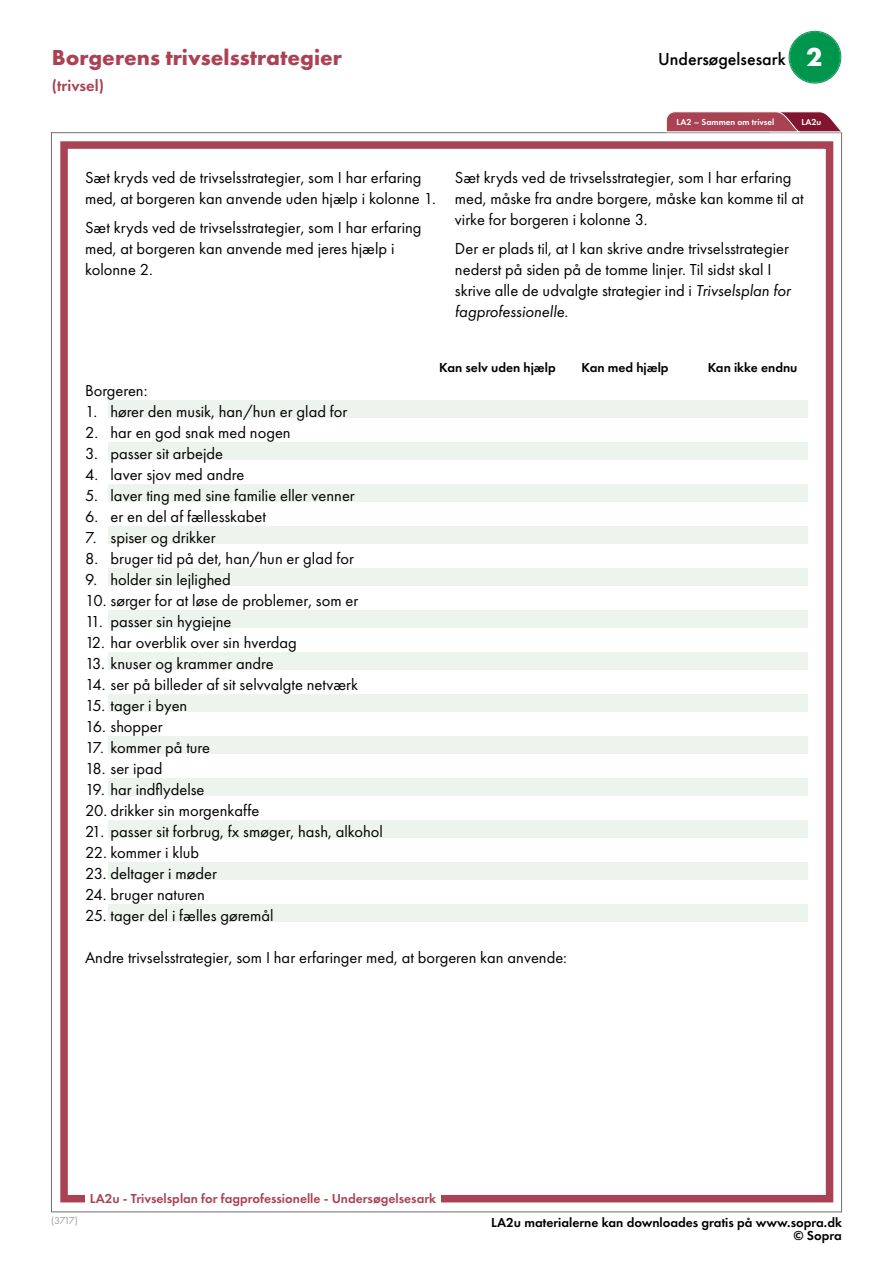
<style>
.page{position:relative;width:893px;height:1263px;background:#fff}
.page>*{position:absolute;margin:0;border:0;box-sizing:border-box;transform-origin:0 0}
.t1{font:700 27px "Futura PT";color:#fff}
.H1_sideoverskrift{font:700 22.5px "Futura PT";color:#aa4254}
.H1_tal{font:500 18px "Futura PT";color:#000}
.normal{font:16.5px/21px "Futura PT Book 2";color:#000}
.afkrydsning_kopi{font:16.5px "Futura PT Book 2";color:#000}
.normal-2{font:italic 16.5px "Futura PT";color:#000}
.H2_sideoverskrift{font:600 16.5px "Futura PT";color:#aa4254}
.overskrift_3_rækker{font:600 13.5px/13px "Futura PT";color:#000;text-align:right}
.t2{font:600 13.5px "Futura PT";color:#aa4254}
.t3{font:10.5px "Futura PT Book 2";color:#9d9d9c}
.t4{font:600 9px "Futura PT";color:#fff}
.s1{font-family:"Futura PT";font-style:italic}
.s2{font-family:"Futura PT Book 2";font-style:normal}
</style>
<div class="page">
<div style="left:108px;top:400px;width:700px;height:18px;background:#edf4ed"></div>
<div style="left:108px;top:526px;width:700px;height:18px;background:#edf4ed"></div>
<div style="left:108px;top:652px;width:700px;height:18px;background:#edf4ed"></div>
<div style="left:108px;top:778px;width:700px;height:18px;background:#edf4ed"></div>
<div style="left:108px;top:904px;width:700px;height:18px;background:#edf4ed"></div>
<div style="left:108px;top:442px;width:700px;height:18px;background:#edf4ed"></div>
<div style="left:108px;top:568px;width:700px;height:18px;background:#edf4ed"></div>
<div style="left:108px;top:694px;width:700px;height:18px;background:#edf4ed"></div>
<div style="left:108px;top:820px;width:700px;height:18px;background:#edf4ed"></div>
<div style="left:108px;top:484px;width:700px;height:18px;background:#edf4ed"></div>
<div style="left:108px;top:610px;width:700px;height:18px;background:#edf4ed"></div>
<div style="left:108px;top:736px;width:700px;height:18px;background:#edf4ed"></div>
<div style="left:108px;top:862px;width:700px;height:18px;background:#edf4ed"></div>
<div style="left:60px;top:141px;width:773px;height:1061px;border:8px solid #a94253"></div>
<svg style="left:666px;top:111px;width:175px;height:21px;background:#ad5565"></svg>
<div style="left:86px;top:1188px;width:355px;height:22px;background:#fff"></div>
<div style="left:789px;top:32px;width:51px;height:51px;background:#00954c;border-radius:50%"></div>
<div style="left:789px;top:31px;width:52px;height:52px;border:1px solid #00954c;border-radius:50%"></div>
<div style="left:790px;top:32px;width:50px;height:50px;border:1px solid #00954c;border-radius:50%"></div>
<h1 class="H1_sideoverskrift" style="left:52px;top:43px;width:292px">Borgerens trivselsstrategier</h1>
<h2 class="H2_sideoverskrift" style="left:52px;top:75px;width:54px">(trivsel)</h2>
<p class="normal" style="left:85px;top:167px;width:352px">Sæt kryds ved de trivselsstrategier, som I har erfaring med, at borgeren kan anvende uden hjælp i kolonne 1.</p>
<p class="normal" style="left:85px;top:217px;width:338px">Sæt kryds ved de trivselsstrategier, som I har erfaring med, at borgeren kan anvende med jeres hjælp i kolonne 2.</p>
<h1 class="H1_tal" style="left:658px;top:48px;width:144px">Undersøgelsesark 2</h1>
<h1 class="t1" style="left:806px;top:40px;width:18px">2</h1>
<p class="t4" style="left:676px;top:116px;width:99px">LA2 – Sammen om trivsel</p>
<p class="t4" style="left:801px;top:116px;width:22px">LA2u</p>
<p class="normal" style="left:455px;top:167px;width:338px">Sæt kryds ved de trivselsstrategier, som I har erfaring</p>
<p class="normal" style="left:455px;top:188px;width:350px">med, måske fra andre borgere, måske kan komme til at</p>
<p class="normal" style="left:455px;top:209px;width:194px">virke for borgeren i kolonne 3.</p>
<p class="normal" style="left:455px;top:238px;width:336px">Der er plads til, at I kan skrive andre trivselsstrategier</p>
<p class="normal" style="left:455px;top:259px;width:318px">nederst på siden på de tomme linjer. Til sidst skal I</p>
<p class="normal" style="left:455px;top:280px;width:337px">skrive alle de udvalgte strategier ind i <span class="s1">Trivselsplan for</span></p>
<p class="normal-2" style="left:455px;top:302px;width:115px">fagprofessionelle<span class="s2">.</span></p>
<p class="overskrift_3_rækker" style="left:439px;top:361px;width:118px">Kan selv uden hjælp</p>
<p class="overskrift_3_rækker" style="left:582px;top:361px;width:88px">Kan med hjælp</p>
<p class="overskrift_3_rækker" style="left:708px;top:361px;width:91px">Kan ikke endnu</p>
<p class="afkrydsning_kopi" style="left:85px;top:380px;width:64px">Borgeren:</p>
<p class="normal" style="left:85px;top:401px;width:264px">1. hører den musik, han/hun er glad for</p>
<p class="normal" style="left:85px;top:422px;width:207px">2. har en god snak med nogen</p>
<p class="normal" style="left:85px;top:443px;width:139px">3. passer sit arbejde</p>
<p class="normal" style="left:85px;top:464px;width:161px">4. laver sjov med andre</p>
<p class="normal" style="left:85px;top:485px;width:271px">5. laver ting med sine familie eller venner</p>
<p class="normal" style="left:85px;top:506px;width:183px">6. er en del af fællesskabet</p>
<p class="normal" style="left:85px;top:527px;width:132px">7. spiser og drikker</p>
<p class="normal" style="left:85px;top:548px;width:271px">8. bruger tid på det, han/hun er glad for</p>
<p class="normal" style="left:85px;top:569px;width:147px">9. holder sin lejlighed</p>
<p class="normal" style="left:85px;top:590px;width:275px">10. sørger for at løse de problemer, som er</p>
<p class="normal" style="left:85px;top:611px;width:148px">11. passer sin hygiejne</p>
<p class="normal" style="left:85px;top:632px;width:213px">12. har overblik over sin hverdag</p>
<p class="normal" style="left:85px;top:653px;width:190px">13. knuser og krammer andre</p>
<p class="normal" style="left:85px;top:674px;width:274px">14. ser på billeder af sit selvvalgte netværk</p>
<p class="normal" style="left:85px;top:695px;width:104px">15. tager i byen</p>
<p class="normal" style="left:85px;top:716px;width:79px">16. shopper</p>
<p class="normal" style="left:85px;top:737px;width:126px">17. kommer på ture</p>
<p class="normal" style="left:85px;top:758px;width:79px">18. ser ipad</p>
<p class="normal" style="left:85px;top:779px;width:121px">19. har indflydelse</p>
<p class="normal" style="left:85px;top:800px;width:176px">20. drikker sin morgenkaffe</p>
<p class="normal" style="left:85px;top:821px;width:299px">21. passer sit forbrug, fx smøger, hash, alkohol</p>
<p class="normal" style="left:85px;top:842px;width:116px">22. kommer i klub</p>
<p class="normal" style="left:85px;top:863px;width:133px">23. deltager i møder</p>
<p class="normal" style="left:85px;top:884px;width:121px">24. bruger naturen</p>
<p class="normal" style="left:85px;top:905px;width:190px">25. tager del i fælles gøremål</p>
<p class="afkrydsning_kopi" style="left:85px;top:947px;width:483px">Andre trivselsstrategier, som I har erfaringer med, at borgeren kan anvende:</p>
<p class="t2" style="left:90px;top:1189px;width:348px">LA2u - Trivselsplan for fagprofessionelle - Undersøgelsesark</p>
<p class="t3" style="left:51px;top:1214px;width:28px">(3717)</p>
<p class="overskrift_3_rækker" style="left:491px;top:1215px;width:352px">LA2u materialerne kan downloades gratis på www.sopra.dk © Sopra</p>
</div>
